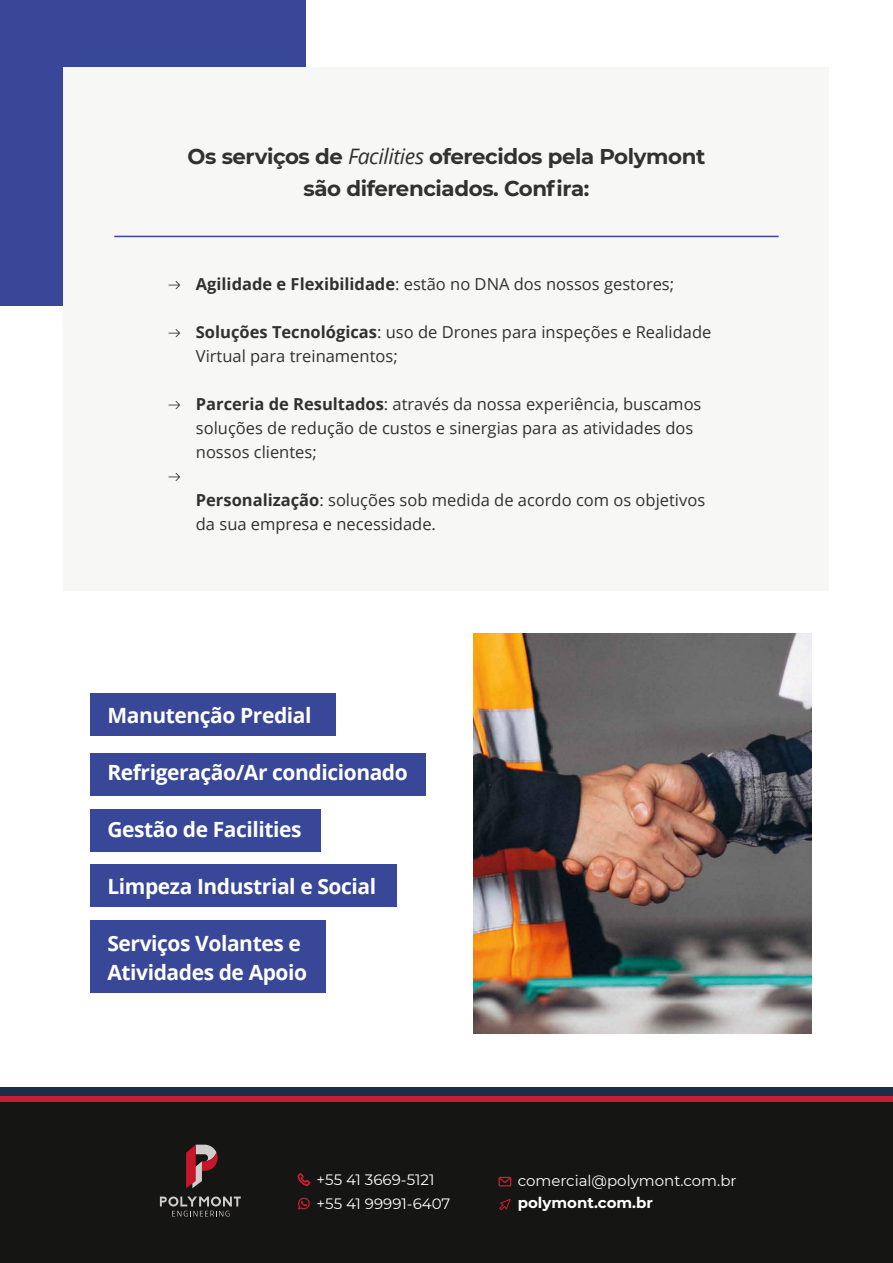
<style>
.page{position:relative;width:893px;height:1263px;background:#fff}
.page>*{position:absolute;margin:0;border:0;box-sizing:border-box;transform-origin:0 0}
.t1{font:700 21.3px/31.5px "Montserrat";letter-spacing:-.02em;color:#313132;text-align:center}
.t2{font:700 21px/28.5px "Open Sans";letter-spacing:-.02em;color:#fff}
.t3{font:16.5px/24px "Open Sans";color:#313132}
.t4{font:15px/24px "Montserrat";color:#fff}
.t5{font:700 15px "Montserrat";color:#fff}
.s1{font-family:"Open Sans";font-weight:400;font-style:italic}
.s2{font-weight:700}
</style>
<div class="page">
<div style="left:0;top:0;width:306px;height:306px;background:#384797"></div>
<div style="left:64px;top:67px;width:765px;height:524px;background:#f7f7f6"></div>
<div style="left:0;top:1097px;width:893px;height:166px;background:#151514"></div>
<svg style="left:0;top:1095px;width:893px;height:6px;background:#a82137"></svg>
<hr style="left:114px;top:236px;width:665px;height:1px;background:#384797">
<div style="left:90px;top:694px;width:246px;height:42px;background:#384797"></div>
<div style="left:90px;top:753px;width:336px;height:42px;background:#384797"></div>
<div style="left:90px;top:809px;width:231px;height:42px;background:#384797"></div>
<div style="left:90px;top:864px;width:307px;height:42px;background:#384797"></div>
<div style="left:90px;top:920px;width:236px;height:73px;background:#384797"></div>
<div style="left:0;top:1087px;width:893px;height:8px;background:#1b2b4a"></div>
<svg style="left:298px;top:1197px;width:12px;height:12px"></svg>
<svg style="left:298px;top:1173px;width:12px;height:13px"></svg>
<svg style="left:499px;top:1177px;width:12px;height:9px"></svg>
<svg style="left:499px;top:1199px;width:12px;height:11px"></svg>
<img style="left:473px;top:633px;width:339px;height:400px">
<svg style="left:168px;top:281px;width:12px;height:8px"></svg>
<svg style="left:168px;top:329px;width:12px;height:8px"></svg>
<svg style="left:168px;top:401px;width:12px;height:8px"></svg>
<svg style="left:168px;top:473px;width:12px;height:8px"></svg>
<svg style="left:186px;top:1144px;width:32px;height:44px"></svg>
<svg style="left:160px;top:1196px;width:81px;height:20px"></svg>
<p class="t1" style="left:188px;top:140px;width:519px">Os serviços de <span class="s1">Facilities</span> oferecidos pela Polymont são diferenciados. Confira:</p>
<p class="t3" style="left:196px;top:271px;width:480px"><span class="s2">Agilidade e Flexibilidade</span>: estão no DNA dos nossos gestores;</p>
<p class="t3" style="left:196px;top:319px;width:517px"><span class="s2">Soluções Tecnológicas</span>: uso de Drones para inspeções e Realidade<br>Virtual para treinamentos;</p>
<p class="t3" style="left:196px;top:391px;width:507px"><span class="s2">Parceria de Resultados</span>: através da nossa experiência, buscamos soluções de redução de custos e sinergias para as atividades dos nossos clientes;</p>
<p class="t3" style="left:196px;top:487px;width:511px"><span class="s2">Personalização</span>: soluções sob medida de acordo com os objetivos da sua empresa e necessidade.</p>
<p class="t2" style="left:107px;top:701px;width:206px">Manutenção Predial</p>
<p class="t2" style="left:107px;top:758px;width:302px">Refrigeração/Ar condicionado</p>
<p class="t2" style="left:107px;top:815px;width:196px">Gestão de Facilities</p>
<p class="t2" style="left:107px;top:872px;width:270px">Limpeza Industrial e Social</p>
<p class="t2" style="left:107px;top:929px;width:201px">Serviços Volantes e<br>Atividades de Apoio</p>
<p class="t4" style="left:317px;top:1167px;width:135px">+55 41 3669-5121 +55 41 99991-6407</p>
<p class="t4" style="left:518px;top:1168px;width:220px">comercial@polymont.com.br</p>
<p class="t5" style="left:518px;top:1192px;width:137px">polymont.com.br</p>
</div>
